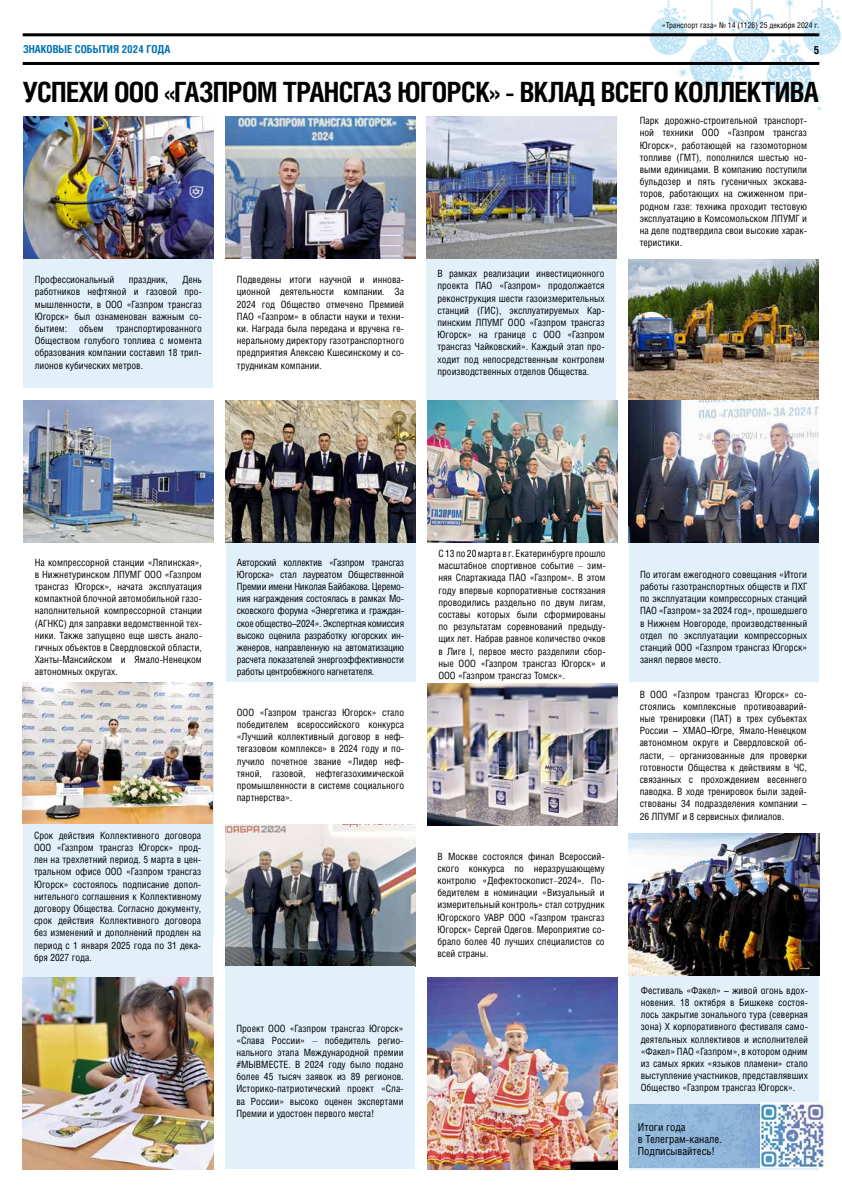
<style>
.page{position:relative;width:842px;height:1191px;background:#fff}
.page>*{position:absolute;margin:0;border:0;box-sizing:border-box;transform-origin:0 0}
.t1{font:700 27.9px "Helios Cond C";letter-spacing:-.025em;color:#000}
.t2{font:11px/12.2px "Helios Cond C";color:#000}
.t3{font:700 11px "Helios Cond C";color:#0072b0}
.t4{font:700 11px "Helios Cond C";color:#000}
.t5{font:10px/12.2px "Helios Cond C";color:#000;text-align:justify}
.t6{font:8px "Helios Cond C";color:#000}
.s1{font-family:"Times New Roman"}
</style>
<div class="page">
<img style="left:648px;top:0;width:193px;height:111px">
<hr style="left:23px;top:33px;width:796px;height:3px;background:#000">
<hr style="left:23px;top:62px;width:796px;height:3px;background:#000">
<div style="left:426px;top:140px;width:190px;height:261px;background:#e2f0fa"></div>
<img style="left:426px;top:116px;width:190px;height:142px">
<img style="left:628px;top:259px;width:190px;height:283px">
<img style="left:23px;top:401px;width:190px;height:141px">
<div style="left:226px;top:422px;width:190px;height:260px;background:#e2f0fa"></div>
<img style="left:629px;top:423px;width:190px;height:259px">
<img style="left:226px;top:401px;width:189px;height:141px">
<img style="left:427px;top:684px;width:190px;height:141px">
<div style="left:23px;top:116px;width:190px;height:271px;background:#e2f0fa"></div>
<div style="left:23px;top:705px;width:190px;height:272px;background:#e2f0fa"></div>
<img style="left:23px;top:682px;width:190px;height:142px">
<img style="left:225px;top:825px;width:190px;height:141px">
<img style="left:427px;top:401px;width:190px;height:141px">
<div style="left:629px;top:971px;width:190px;height:198px;background:#e2f0fa"></div>
<div style="left:225px;top:966px;width:190px;height:203px;background:#e2f0fa"></div>
<img style="left:427px;top:978px;width:190px;height:191px">
<img style="left:23px;top:978px;width:191px;height:191px">
<img style="left:226px;top:116px;width:189px;height:142px">
<img style="left:628px;top:833px;width:191px;height:142px">
<img style="left:23px;top:116px;width:190px;height:142px">
<img style="left:629px;top:1104px;width:131px;height:63px">
<img style="left:760px;top:1102px;width:68px;height:65px">
<p class="t3" style="left:23px;top:43px;width:149px">ЗНАКОВЫЕ СОБЫТИЯ 2024 ГОДА</p>
<p class="t6" style="left:662px;top:21px;width:159px">«Транспорт газа» № 14 (1126) 25 декабря 2024 г.</p>
<p class="t4" style="left:814px;top:43px;width:7px">5</p>
<h1 class="t1" style="left:23px;top:75px;width:798px">УСПЕХИ ООО «ГАЗПРОМ ТРАНСГАЗ ЮГОРСК» - ВКЛАД ВСЕГО КОЛЛЕКТИВА</h1>
<p class="t5" style="left:35px;top:273px;width:169px;text-indent:148px">День работников нефтяной и газовой про&shy;мышленности, в ООО «Газпром трансгаз Югорск» был ознаменован важным со&shy;бытием: объем транспортированного Обществом голубого топлива с момента образования компании составил 18 трил&shy;лионов кубических метров.</p>
<p class="t5" style="left:35px;top:273px;width:81px">Профессиональный</p>
<p class="t5" style="left:129px;top:273px;width:41px">праздник,</p>
<p class="t5" style="left:237px;top:273px;width:169px">Подведены итоги научной и иннова&shy;ционной деятельности компании. За 2024 год Общество отмечено Премией ПАО «Газпром» в области науки и техни&shy;ки. Награда была передана и вручена ге&shy;неральному директору газотранспортного предприятия Алексею Кшесинскому и со&shy;трудникам компании.</p>
<p class="t5" style="left:437px;top:267px;width:169px">В рамках реализации инвестиционного проекта ПАО «Газпром» продолжается реконструкция шести газоизмерительных станций (ГИС), эксплуатируемых Кар&shy;пинским ЛПУМГ ООО «Газпром трансгаз Югорск» на границе с ООО «Газпром трансгаз Чайковский». Каждый этап про&shy;ходит под непосредственным контролем производственных отделов Общества.</p>
<p class="t5" style="left:640px;top:114px;width:169px">Парк дорожно-строительной транспорт&shy;ной техники ООО «Газпром трансгаз Югорск», работающей на газомоторном топливе (ГМТ), пополнился шестью но&shy;выми единицами. В компанию поступили бульдозер и пять гусеничных экскава&shy;торов, работающих на сжиженном при&shy;родном газе: техника проходит тестовую эксплуатацию в Комсомольском ЛПУМГ и на деле подтвердила свои высокие харак&shy;теристики.</p>
<p class="t5" style="left:35px;top:556px;width:169px">На компрессорной станции «Лялинская», в Нижнетуринском ЛПУМГ ООО «Газпром трансгаз Югорск», начата эксплуатация компактной блочной автомобильной газо&shy;наполнительной компрессорной станции (АГНКС) для заправки ведомственной тех&shy;ники. Также запущено еще шесть анало&shy;гичных объектов в Свердловской области, Ханты-Мансийском и Ямало-Ненецком автономных округах.</p>
<p class="t5" style="left:237px;top:556px;width:169px">Авторский коллектив «Газпром трансгаз Югорска» стал лауреатом Общественной Премии имени Николая Байбакова. Церемо&shy;ния награждения состоялась в рамках Мо&shy;сковского форума «Энергетика и граждан&shy;ское общество–2024». Экспертная комиссия высоко оценила разработку югорских ин&shy;женеров, направленную на автоматизацию расчета показателей энергоэффективности работы центробежного нагнетателя.</p>
<p class="t5" style="left:34px;top:829px;width:169px">Срок действия Коллективного договора ООО «Газпром трансгаз Югорск» прод&shy;лен на трехлетний период. 5 марта в цен&shy;тральном офисе ООО «Газпром трансгаз Югорск» состоялось подписание допол&shy;нительного соглашения к Коллективному договору Общества. Согласно документу, срок действия Коллективного договора без изменений и дополнений продлен на период с 1 января 2025 года по 31 дека&shy;бря 2027 года.</p>
<p class="t5" style="left:237px;top:706px;width:169px">ООО «Газпром трансгаз Югорск» стало победителем всероссийского конкурса «Лучший коллективный договор в неф&shy;тегазовом комплексе» в 2024 году и по&shy;лучило почетное звание «Лидер неф&shy;тяной, газовой, нефтегазохимической промышленности в системе социального партнерства».</p>
<p class="t5" style="left:236px;top:1021px;width:169px">Проект ООО «Газпром трансгаз Югорск» «Слава России» <span class="s1">–</span> победитель регио&shy;нального этапа Международной премии #МЫВМЕСТЕ. В 2024 году было подано более 45 тысяч заявок из 89 регионов.<br>Историко-патриотический проект «Сла&shy;ва России» высоко оценен экспертами Премии и удостоен первого места!</p>
<p class="t5" style="left:438px;top:547px;width:169px">С 13 по 20 марта в г. Екатеринбурге прошло масштабное спортивное событие <span class="s1">–</span> зим&shy;няя Спартакиада ПАО «Газпром». В этом году впервые корпоративные состязания проводились раздельно по двум лигам, составы которых были сформированы по результатам соревнований предыду&shy;щих лет. Набрав равное количество очков в Лиге I, первое место разделили сбор&shy;ные ООО «Газпром трансгаз Югорск» и ООО «Газпром трансгаз Томск».</p>
<p class="t5" style="left:437px;top:849px;width:169px">В Москве состоялся финал Всероссий&shy;ского конкурса по неразрушающему контролю «Дефектоскопист<span class="s1">–</span>2024». По&shy;бедителем в номинации «Визуальный и измерительный контроль» стал сотрудник Югорского УАВР ООО «Газпром трансгаз Югорск» Сергей Одегов. Мероприятие со&shy;брало более 40 лучших специалистов со всей страны.</p>
<p class="t5" style="left:640px;top:568px;width:169px">По итогам ежегодного совещания «Итоги работы газотранспортных обществ и ПХГ по эксплуатации компрессорных станций ПАО «Газпром» за 2024 год», прошедшего в Нижнем Новгороде, производственный отдел по эксплуатации компрессорных станций ООО «Газпром трансгаз Югорск» занял первое место.</p>
<p class="t5" style="left:640px;top:688px;width:169px">В ООО «Газпром трансгаз Югорск» со&shy;стоялись комплексные противоаварий&shy;ные тренировки (ПАТ) в трех субъектах России – ХМАО–Югре, Ямало-Ненецком автономном округе и Свердловской об&shy;ласти, <span class="s1">–</span> организованные для проверки готовности Общества к действиям в ЧС, связанных с прохождением весеннего паводка. В ходе тренировок были задей&shy;ствованы 34 подразделения компании – 26 ЛПУМГ и 8 сервисных филиалов.</p>
<p class="t5" style="left:641px;top:984px;width:169px">Фестиваль «Факел» – живой огонь вдох&shy;новения. 18 октября в Бишкеке состоя&shy;лось закрытие зонального тура (северная зона) Х корпоративного фестиваля само&shy;деятельных коллективов и исполнителей «Факел» ПАО «Газпром», в котором одним из самых ярких «языков пламени» стало выступление участников, представлявших Общество «Газпром трансгаз Югорск».</p>
<p class="t2" style="left:638px;top:1120px;width:86px">Итоги года<br>в Телеграм-канале.<br>Подписывайтесь!</p>
</div>
